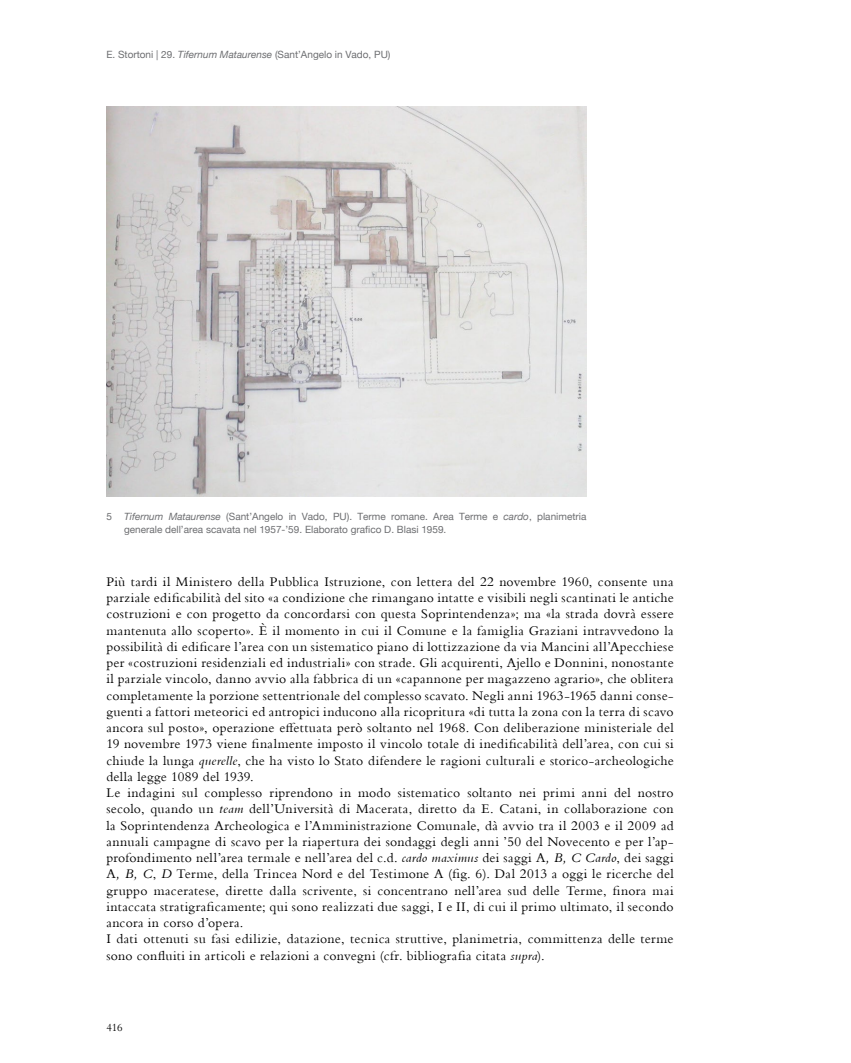
<style>
.page{position:relative;width:851px;height:1063px;background:#fff}
.page>*{position:absolute;margin:0;border:0;box-sizing:border-box;transform-origin:0 0}
.t1{font:13.75px/16.2px "Bembo Std";letter-spacing:.025em;color:#000}
.t2{font:11.25px "Bembo Std";color:#000}
.t3{font:10px/12.5px "Helvetica Neue";color:#6d6e71}
.s1{font-style:italic}
.s2{font-family:"Bembo";font-style:italic}
</style>
<div class="page">
<img style="left:106px;top:106px;width:480px;height:391px">
<p class="t3" style="left:106px;top:49px;width:285px">E. Stortoni | 29. <span class="s1">Tifernum Mataurense</span> (Sant’Angelo in Vado, PU)</p>
<p class="t3" style="left:124px;top:511px;width:464px;text-indent:-18px">5 <span class="s1">Tifernum Mataurense</span> (Sant’Angelo in Vado, PU). Terme romane. Area Terme e <span class="s1">cardo</span>, planimetria generale dell’area scavata nel 1957-’59. Elaborato grafico D. Blasi 1959.</p>
<p class="t1" style="left:106px;top:573px;width:568px">Più tardi il Ministero della Pubblica Istruzione, con lettera del 22 novembre 1960, consente una parziale edificabilità del sito «a condizione che rimangano intatte e visibili negli scantinati le antiche costruzioni e con progetto da concordarsi con questa Soprintendenza»; ma «la strada dovrà essere mantenuta allo scoperto». È il momento in cui il Comune e la famiglia Graziani intravvedono la possibilità di edificare l’area con un sistematico piano di lottizzazione da via Mancini all’Apecchiese per «costruzioni residenziali ed industriali» con strade. Gli acquirenti, Ajello e Donnini, nonostante il parziale vincolo, danno avvio alla fabbrica di un «capannone per magazzeno agrario», che oblitera completamente la porzione settentrionale del complesso scavato. Negli anni 1963-1965 danni conse&shy;guenti a fattori meteorici ed antropici inducono alla ricopritura «di tutta la zona con la terra di scavo ancora sul posto», operazione effettuata però soltanto nel 1968. Con deliberazione ministeriale del 19 novembre 1973 viene finalmente imposto il vincolo totale di inedificabilità dell’area, con cui si chiude la lunga <span class="s2">querelle</span>, che ha visto lo Stato difendere le ragioni culturali e storico-archeologiche della legge 1089 del 1939.<br>Le indagini sul complesso riprendono in modo sistematico soltanto nei primi anni del nostro secolo, quando un <span class="s2">team</span> dell’Università di Macerata, diretto da E. Catani, in collaborazione con la Soprintendenza Archeologica e l’Amministrazione Comunale, dà avvio tra il 2003 e il 2009 ad annuali campagne di scavo per la riapertura dei sondaggi degli anni ’50 del Novecento e per l’ap&shy;profondimento nell’area termale e nell’area del c.d. <span class="s2">cardo maximus</span> dei saggi A<span class="s2">, B, C Cardo</span>, dei saggi A<span class="s2">, B, C</span>, <span class="s2">D</span> Terme, della Trincea Nord e del Testimone A (fig. 6). Dal 2013 a oggi le ricerche del gruppo maceratese, dirette dalla scrivente, si concentrano nell’area sud delle Terme, finora mai intaccata stratigraficamente; qui sono realizzati due saggi, I e II, di cui il primo ultimato, il secondo ancora in corso d’opera.<br>I dati ottenuti su fasi edilizie, datazione, tecnica struttive, planimetria, committenza delle terme sono confluiti in articoli e relazioni a convegni (cfr. bibliografia citata <span class="s2">supra</span>).</p>
<p class="t2" style="left:106px;top:1021px;width:18px">416</p>
</div>
